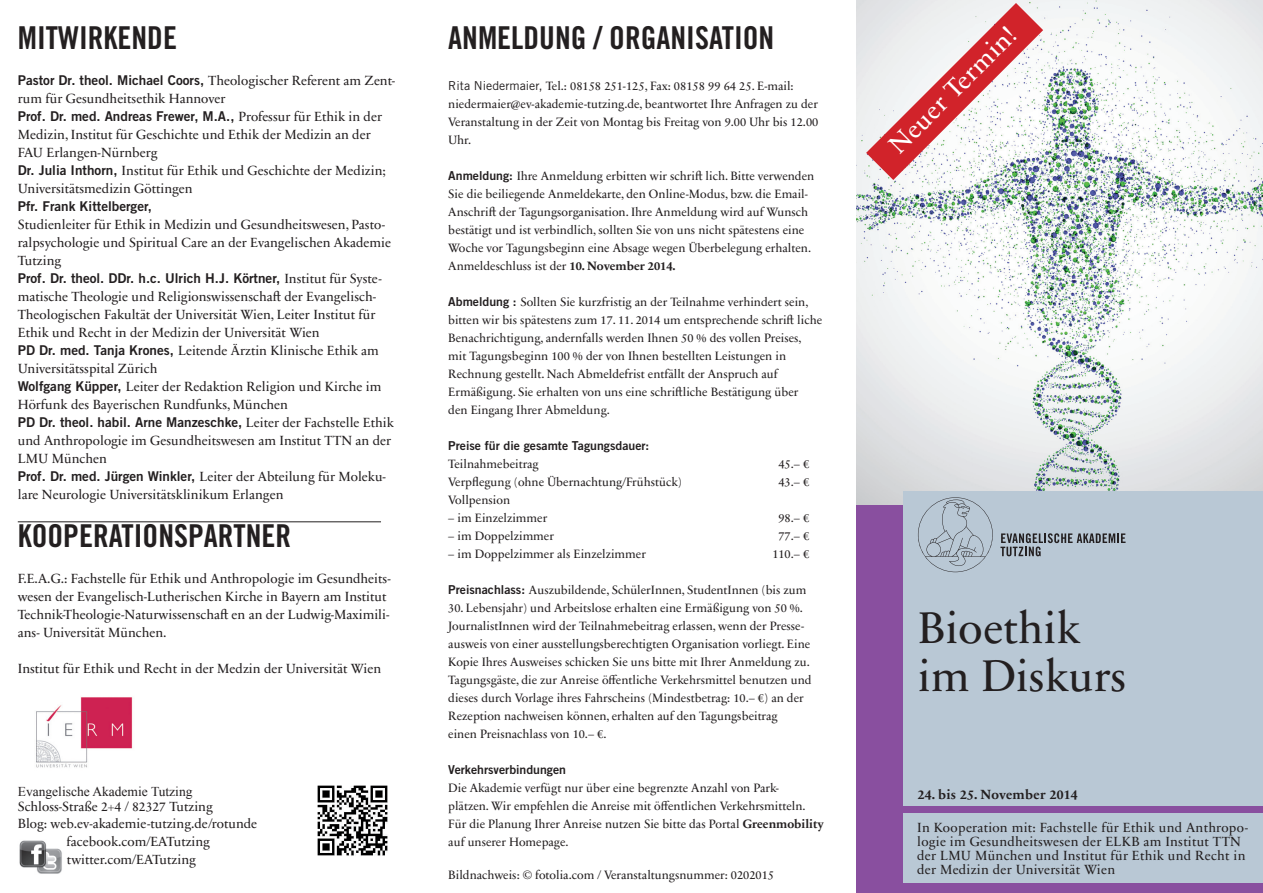
<style>
.page{position:relative;width:1263px;height:893px;background:#fff}
.page>*{position:absolute;margin:0;border:0;box-sizing:border-box;transform-origin:0 0}
.t1{font:45px/48px "Sabon Next LT Pro";color:#231f20}
.t2{font:31.5px "Trade Gothic LT Std Bd Cn 20";color:#231f20}
.t3{font:26.1px "Sabon Next LT Pro";color:#fff}
.t4{font:13.5px/18px "Sabon Next LT Pro";color:#231f20}
.t5{font:13.5px "Trade Gothic LT Std Bd 2";color:#231f20}
.t6{font:13.5px/13.8px "Sabon Next LT Pro";letter-spacing:.02em;color:#231f20}
.t7{font:13.5px "Times New Roman";color:#231f20}
.t8{font:700 13.5px "Sabon Next LT Pro";letter-spacing:.02em;color:#231f20}
.t9{font:12.3px/18px "Sabon Next LT Pro";color:#231f20}
.t10{font:12.3px "Trade Gothic LT Std Bd 2";color:#231f20}
.s1{font-family:"Sabon Next LT Pro"}
.s2{font-family:"Trade Gothic LT Std Bd 2"}
.s3{font-family:"Trade Gothic LT Std"}
.s4{font-weight:700}
</style>
<div class="page">
<div style="left:856px;top:0;width:407px;height:893px;background:#894f9f"></div>
<img style="left:856px;top:0;width:407px;height:505px">
<img style="left:19px;top:840px;width:43px;height:34px">
<img style="left:317px;top:785px;width:71px;height:71px">
<img style="left:36px;top:697px;width:97px;height:71px">
<div style="left:904px;top:491px;width:359px;height:314px;background:#b9c8d5"></div>
<div style="left:904px;top:813px;width:359px;height:69px;background:#b9c8d5"></div>
<svg style="left:1000px;top:533px;width:125px;height:23px"></svg>
<svg style="left:918px;top:497px;width:75px;height:75px"></svg>
<svg style="left:866px;top:3px;width:177px;height:177px;background:#e6bbbd"></svg>
<hr style="left:18px;top:522px;width:363px;height:1px;background:#231f20">
<h2 class="t2" style="left:18px;top:19px;width:161px">MITWIRKENDE</h2>
<p class="t5" style="left:18px;top:72px;width:379px">Pastor Dr. theol. Michael Coors, <span class="s1">Theologischer Referent am Zent-</span></p>
<p class="t4" style="left:18px;top:89px;width:209px">rum für Gesundheitsethik Hannover</p>
<p class="t5" style="left:18px;top:108px;width:366px">Prof. Dr. med. Andreas Frewer, M.A., <span class="s1">Professur für Ethik in der</span></p>
<p class="t4" style="left:18px;top:125px;width:370px">Medizin, Institut für Geschichte und Ethik der Medizin an der FAU Erlangen-Nürnberg<br><span class="s2">Dr. Julia Inthorn,</span> Institut für Ethik und Geschichte der Medizin; Universitätsmedizin Göttingen</p>
<p class="t5" style="left:18px;top:198px;width:136px">Pfr. Frank Kittelberger,</p>
<p class="t4" style="left:18px;top:215px;width:375px">Studienleiter für Ethik in Medizin und Gesundheitswesen, Pasto&shy;ralpsychologie und Spiritual Care an der Evangelischen Akademie<br>Tutzing</p>
<p class="t5" style="left:18px;top:270px;width:366px">Prof. Dr. theol. DDr. h.c. Ulrich H.J. Körtner, <span class="s1">Institut für Syste-</span></p>
<p class="t4" style="left:18px;top:287px;width:365px">matische Theologie und Religionswissenschaft der Evangelisch-Theologischen Fakultät der Universität Wien, Leiter Institut für Ethik und Recht in der Medizin der Universität Wien<br><span class="s2">PD Dr. med. Tanja Krones,</span> Leitende Ärztin Klinische Ethik am Universitätsspital Zürich<br><span class="s2">Wolfgang Kü pper,</span> Leiter der Redaktion Religion und Kirche im Hörfunk des Bayerischen Rundfunks, München</p>
<p class="t5" style="left:18px;top:414px;width:378px">PD Dr. theol. habil. Arne Manzeschke, <span class="s1">Leiter der Fachstelle Ethik</span></p>
<p class="t4" style="left:18px;top:431px;width:375px">und Anthropologie im Gesundheitswesen am Institut TTN an der LMU München<br><span class="s2">Prof. Dr. med. Jü rgen Winkler,</span> Leiter der Abteilung für Moleku&shy;lare Neurologie Universitätsklinikum Erlangen</p>
<h2 class="t2" style="left:18px;top:517px;width:275px">KOOPERATIONSPARTNER</h2>
<p class="t4" style="left:18px;top:569px;width:374px">F.E.A.G.: Fachstelle für Ethik und Anthropologie im Gesundheits&shy;wesen der Evangelisch-Lutherischen Kirche in Bayern am Institut Technik-Theologie-Naturwissenschaft en an der Ludwig-Maximili&shy;ans- Universität München.</p>
<p class="t4" style="left:18px;top:659px;width:365px">Institut für Ethik und Recht in der Medzin der Universität Wien</p>
<p class="t7" style="left:18px;top:783px;width:176px">Evangelische Akademie Tutzing</p>
<p class="t4" style="left:18px;top:798px;width:241px;line-height:16.6px">Schloss-Straße 2+4 / 82327 Tutzing<br>Blog: web.ev-akademie-tutzing.de/rotunde</p>
<p class="t4" style="left:67px;top:832px;width:145px">facebook.com/EATutzing twitter.com/EATutzing</p>
<h2 class="t2" style="left:448px;top:19px;width:328px">ANMELDUNG / ORGANISATION</h2>
<p class="t9" style="left:448px;top:76px;width:371px"><span class="s3">Rita Niedermaier,</span> Tel.: 08158 251-125, Fax: 08158 99 64 25. E-mail: niedermaier@ev-akademie-tutzing.de, beantwortet Ihre Anfragen zu der Veranstaltung in der Zeit von Montag bis Freitag von 9.00 Uhr bis 12.00<br>Uhr.</p>
<p class="t9" style="left:448px;top:166px;width:367px"><span class="s2">Anmeldung:</span> Ihre Anmeldung erbitten wir schrift lich. Bitte verwenden Sie die beiliegende Anmeldekarte, den Online-Modus, bzw. die Email-Anschrift der Tagungsorganisation. Ihre Anmeldung wird auf Wunsch bestätigt und ist verbindlich, sollten Sie von uns nicht spätestens eine Woche vor Tagungsbeginn eine Absage wegen Überbelegung erhalten.<br>Anmeldeschluss ist der <span class="s4">10. November 2014.</span></p>
<p class="t9" style="left:448px;top:292px;width:375px"><span class="s2">Abmeldung :</span> Sollten Sie kurzfristig an der Teilnahme verhindert sein, bitten wir bis spätestens zum 17. 11. 2014 um entsprechende schrift liche Benachrichtigung, andernfalls werden Ihnen 50 % des vollen Preises, mit Tagungsbeginn 100 % der von Ihnen bestellten Leistungen in Rechnung gestellt. Nach Abmeldefrist entfällt der Anspruch auf Ermäßigung. Sie erhalten von uns eine schriftliche Bestätigung über<br>den Eingang Ihrer Abmeldung.</p>
<p class="t10" style="left:448px;top:438px;width:202px">Preise für die gesamte Tagungsdauer:</p>
<p class="t9" style="left:448px;top:454px;width:92px">Teilnahmebeitrag</p>
<p class="t9" style="left:778px;top:454px;width:32px">45.– €</p>
<p class="t9" style="left:448px;top:472px;width:235px">Verpflegung (ohne Übernachtung/Frühstück)</p>
<p class="t9" style="left:778px;top:472px;width:32px">43.– €</p>
<p class="t9" style="left:448px;top:490px;width:63px">Vollpension</p>
<p class="t9" style="left:448px;top:508px;width:100px">– im Einzelzimmer</p>
<p class="t9" style="left:778px;top:508px;width:32px">98.– €</p>
<p class="t9" style="left:448px;top:526px;width:107px">– im Doppelzimmer</p>
<p class="t9" style="left:778px;top:526px;width:32px">77.– €</p>
<p class="t9" style="left:448px;top:544px;width:199px">– im Doppelzimmer als Einzelzimmer</p>
<p class="t9" style="left:772px;top:544px;width:38px">110.– €</p>
<p class="t9" style="left:448px;top:580px;width:360px"><span class="s2">Preisnachlass:</span> Auszubildende, SchülerInnen, StudentInnen (bis zum</p>
<p class="t9" style="left:448px;top:598px;width:365px">30. Lebensjahr) und Arbeitslose erhalten eine Ermäßigung von 50 %.<br>JournalistInnen wird der Teilnahmebeitrag erlassen, wenn der Presse&shy;ausweis von einer ausstellungsberechtigten Organisation vorliegt. Eine Kopie Ihres Ausweises schicken Sie uns bitte mit Ihrer Anmeldung zu.<br>Tagungsgäste, die zur Anreise öffentliche Verkehrsmittel benutzen und dieses durch Vorlage ihres Fahrscheins (Mindestbetrag: 10.– €) an der Rezeption nachweisen können, erhalten auf den Tagungsbeitrag<br>einen Preisnachlass von 10.– €.</p>
<p class="t10" style="left:448px;top:762px;width:119px">Verkehrsverbindungen</p>
<p class="t9" style="left:448px;top:778px;width:377px">Die Akademie verfügt nur über eine begrenzte Anzahl von Park-<br>plätzen. Wir empfehlen die Anreise mit öffentlichen Verkehrsmitteln.<br>Für die Planung Ihrer Anreise nutzen Sie bitte das Portal <span class="s4">Greenmobility </span>auf unserer Homepage.</p>
<p class="t9" style="left:448px;top:865px;width:327px">Bildnachweis: © fotolia.com / Veranstaltungsnummer: 0202015</p>
<h3 class="t3" style="left:879px;top:135px;width:170px;rotate:-45deg">Neuer Termin!</h3>
<h1 class="t1" style="left:918px;top:602px;width:210px">Bioethik im Diskurs</h1>
<p class="t8" style="left:918px;top:784px;width:161px">24. bis 25. November 2014</p>
<p class="t6" style="left:917px;top:820px;width:333px">In Kooperation mit: Fachstelle für Ethik und Anthropo&shy;logie im Gesundheitswesen der ELKB am Institut TTN der LMU München und Institut für Ethik und Recht in der Medizin der Universität Wien</p>
</div>
